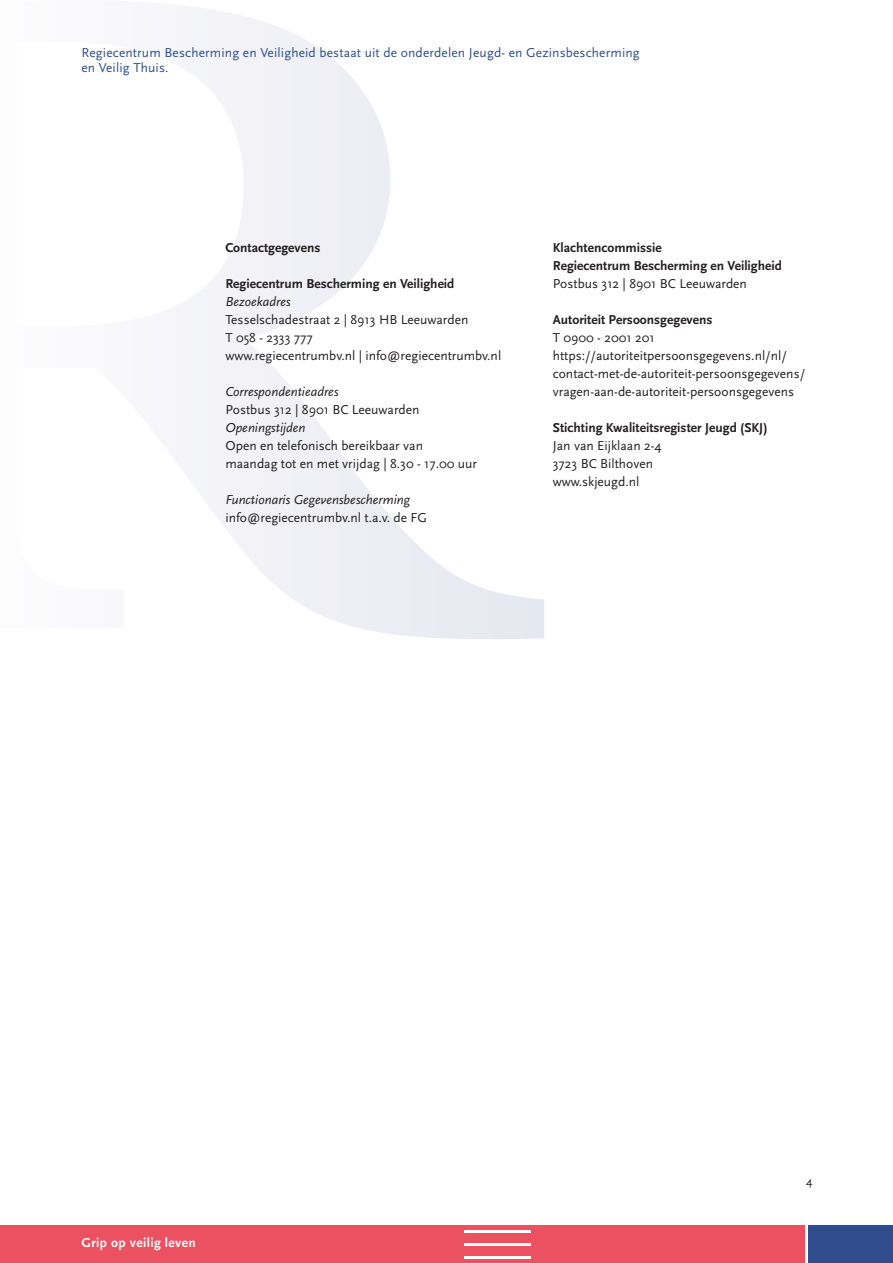
<style>
.page{position:relative;width:893px;height:1263px;background:#fff}
.page>*{position:absolute;margin:0;border:0;box-sizing:border-box;transform-origin:0 0}
.t1{font:13.5px/18px "Scala Sans";color:#231f20}
.t2{font:13.5px/18px "Scala Sans Bold LF";color:#231f20}
.t3{font:13.5px/15px "Scala Sans";letter-spacing:.01em;color:#304e8e}
.t4{font:italic 13.5px "Scala Sans";color:#231f20}
.t5{font:700 13.5px "Scala Sans";letter-spacing:.025em;color:#fff}
.t6{font:12px "Scala Sans";color:#231f20}
</style>
<div class="page">
<svg style="left:197px;top:8px;width:347px;height:631px"></svg>
<div style="left:806px;top:1225px;width:87px;height:38px;background:#304e8e"></div>
<div style="left:0;top:1225px;width:808px;height:38px;background:#ec5161"></div>
<hr style="left:465px;top:1230px;width:66px;height:3px;background:#fff">
<hr style="left:465px;top:1243px;width:66px;height:3px;background:#fff">
<hr style="left:465px;top:1256px;width:66px;height:2px;background:#fff">
<hr style="left:805px;top:1220px;width:2px;height:43px;background:#fff">
<p class="t3" style="left:81px;top:45px;width:560px">Regiecentrum Bescherming en Veiligheid bestaat uit de onderdelen Jeugd- en Gezinsbescherming en Veilig Thuis.</p>
<p class="t2" style="left:225px;top:239px;width:97px">Contactgegevens</p>
<p class="t2" style="left:225px;top:275px;width:231px">Regiecentrum Bescherming en Veiligheid</p>
<p class="t4" style="left:225px;top:294px;width:67px">Bezoekadres</p>
<p class="t1" style="left:225px;top:311px;width:277px">Tesselschadestraat 2 | 8913 HB Leeuwarden<br>T 058 - 2333 777<br>www.regiecentrumbv.nl | info@regiecentrumbv.nl</p>
<p class="t4" style="left:225px;top:384px;width:115px">Correspondentieadres</p>
<p class="t1" style="left:225px;top:401px;width:196px">Postbus 312 | 8901 BC Leeuwarden</p>
<p class="t4" style="left:225px;top:420px;width:81px">Openingstijden</p>
<p class="t1" style="left:225px;top:437px;width:253px">Open en telefonisch bereikbaar van maandag tot en met vrijdag | 8.30 - 17.00 uur</p>
<p class="t4" style="left:225px;top:492px;width:186px">Functionaris Gegevensbescherming</p>
<p class="t1" style="left:225px;top:509px;width:203px">info@regiecentrumbv.nl t.a.v. de FG</p>
<p class="t2" style="left:553px;top:239px;width:231px">Klachtencommissie<br>Regiecentrum Bescherming en Veiligheid</p>
<p class="t1" style="left:553px;top:275px;width:196px">Postbus 312 | 8901 BC Leeuwarden</p>
<p class="t2" style="left:553px;top:311px;width:161px">Autoriteit Persoonsgegevens</p>
<p class="t1" style="left:553px;top:329px;width:254px">T 0900 - 2001 201 https://autoriteitpersoonsgegevens.nl/nl/ contact-met-de-autoriteit-persoonsgegevens/ vragen-aan-de-autoriteit-persoonsgegevens</p>
<p class="t2" style="left:553px;top:419px;width:216px">Stichting Kwaliteitsregister Jeugd (SKJ)</p>
<p class="t1" style="left:553px;top:437px;width:110px">Jan van Eijklaan 2-4<br>3723 BC Bilthoven www.skjeugd.nl</p>
<p class="t5" style="left:81px;top:1235px;width:116px">Grip op veilig leven</p>
<p class="t6" style="left:806px;top:1174px;width:8px">4</p>
</div>
